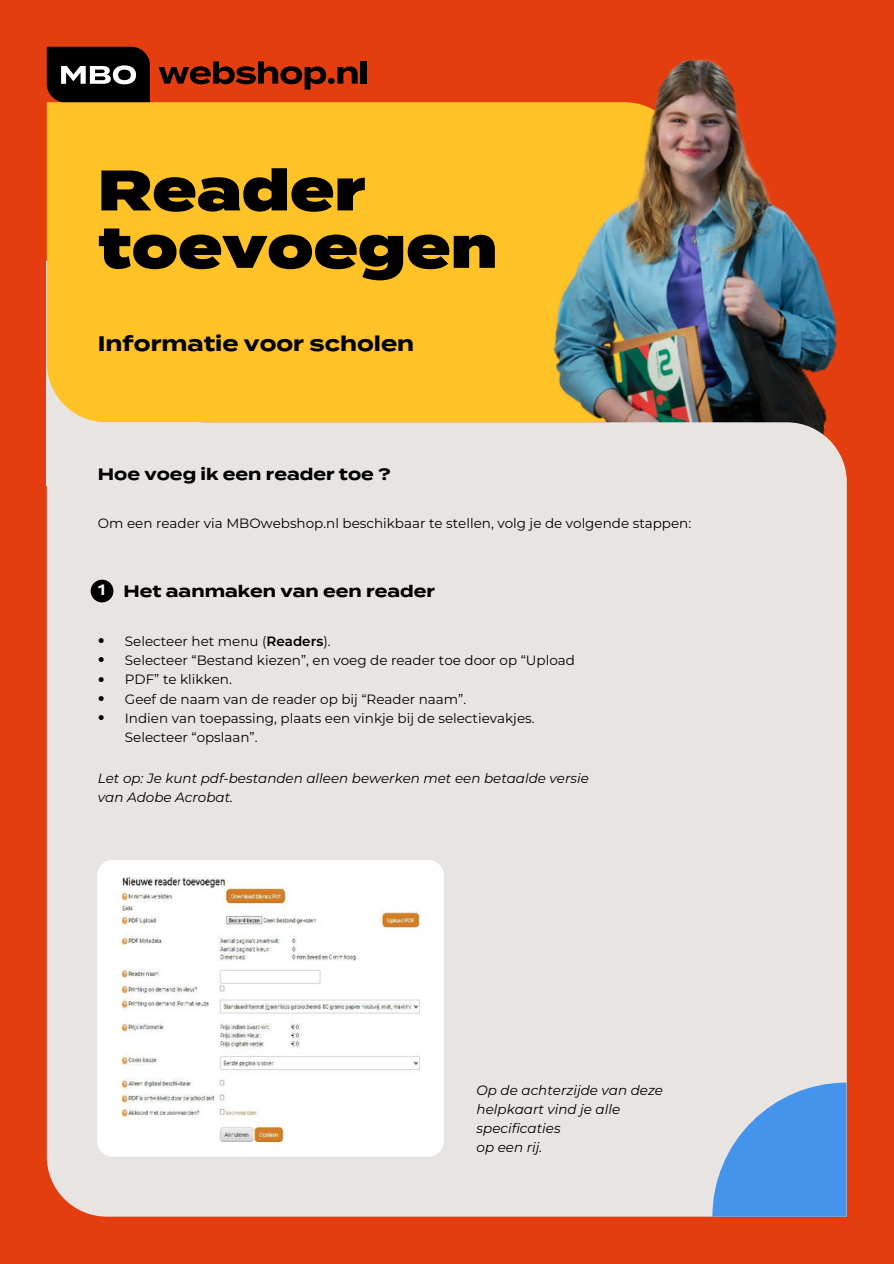
<style>
.page{position:relative;width:894px;height:1264px;background:#fff}
.page>*{position:absolute;margin:0;border:0;box-sizing:border-box;transform-origin:0 0}
.t1{font:900 57px/57.3px "Termina";color:#000}
.t2{font:700 21px "Termina";color:#000}
.t3{font:700 19.5px/19.2px "Montserrat";color:#000;text-align:justify}
.t4{font:700 16.5px "Termina";color:#000}
.t5{font:600 15px "Termina";color:#fff}
.t6{font:13.5px/19.2px "Montserrat";color:#000}
.t7{font:italic 13.5px/19.2px "Montserrat";color:#000}
.s1{font-weight:600}
</style>
<div class="page">
<div style="left:0;top:0;width:893px;height:1263px;background:#e33d10"></div>
<div style="left:47px;top:102px;width:482px;height:320px;background:#ffc227"></div>
<img style="left:529px;top:59px;width:318px;height:473px">
<div style="left:47px;top:422px;width:799px;height:794px;background:#e8e4e2"></div>
<div style="left:91px;top:579px;width:22px;height:23px;background:#000;border-radius:50%"></div>
<div style="left:97px;top:860px;width:346px;height:296px;background:#fff;border-radius:15px"></div>
<svg style="left:47px;top:47px;width:103px;height:55px"></svg>
<svg style="left:158px;top:61px;width:199px;height:29px"></svg>
<div style="left:361px;top:61px;width:6px;height:23px;background:#000"></div>
<img style="left:122px;top:877px;width:297px;height:264px">
<svg style="left:712px;top:1082px;width:134px;height:134px"></svg>
<h1 class="t1" style="left:98px;top:161px;width:401px">Reader toevoegen</h1>
<h2 class="t2" style="left:98px;top:331px;width:317px">Informatie voor scholen</h2>
<h3 class="t4" style="left:98px;top:464px;width:294px">Hoe voeg ik een reader toe ?</h3>
<p class="t6" style="left:98px;top:514px;width:594px">Om een reader via MBOwebshop.nl beschikbaar te stellen, volg je de volgende stappen:</p>
<p class="t5" style="left:98px;top:580px;width:9px">1</p>
<p class="t4" style="left:123px;top:581px;width:313px">Het aanmaken van een reader</p>
<p class="t3" style="left:98px;top:629px;width:8px">• • • • •</p>
<h3 class="t6" style="left:125px;top:631px;width:451px">Selecteer het menu (<span class="s1">Readers</span>).<br>Selecteer “Bestand kiezen”, en voeg de reader toe door op “Upload PDF” te klikken.<br>Geef de naam van de reader op bij “Reader naam”.<br>Indien van toepassing, plaats een vinkje bij de selectievakjes.<br>Selecteer “opslaan”.</h3>
<p class="t7" style="left:98px;top:768px;width:492px">Let op: Je kunt pdf-bestanden alleen bewerken met een betaalde versie van Adobe Acrobat.</p>
<p class="t7" style="left:476px;top:1080px;width:188px">Op de achterzijde van deze helpkaart vind je alle specificaties<br>op een rij.</p>
</div>
